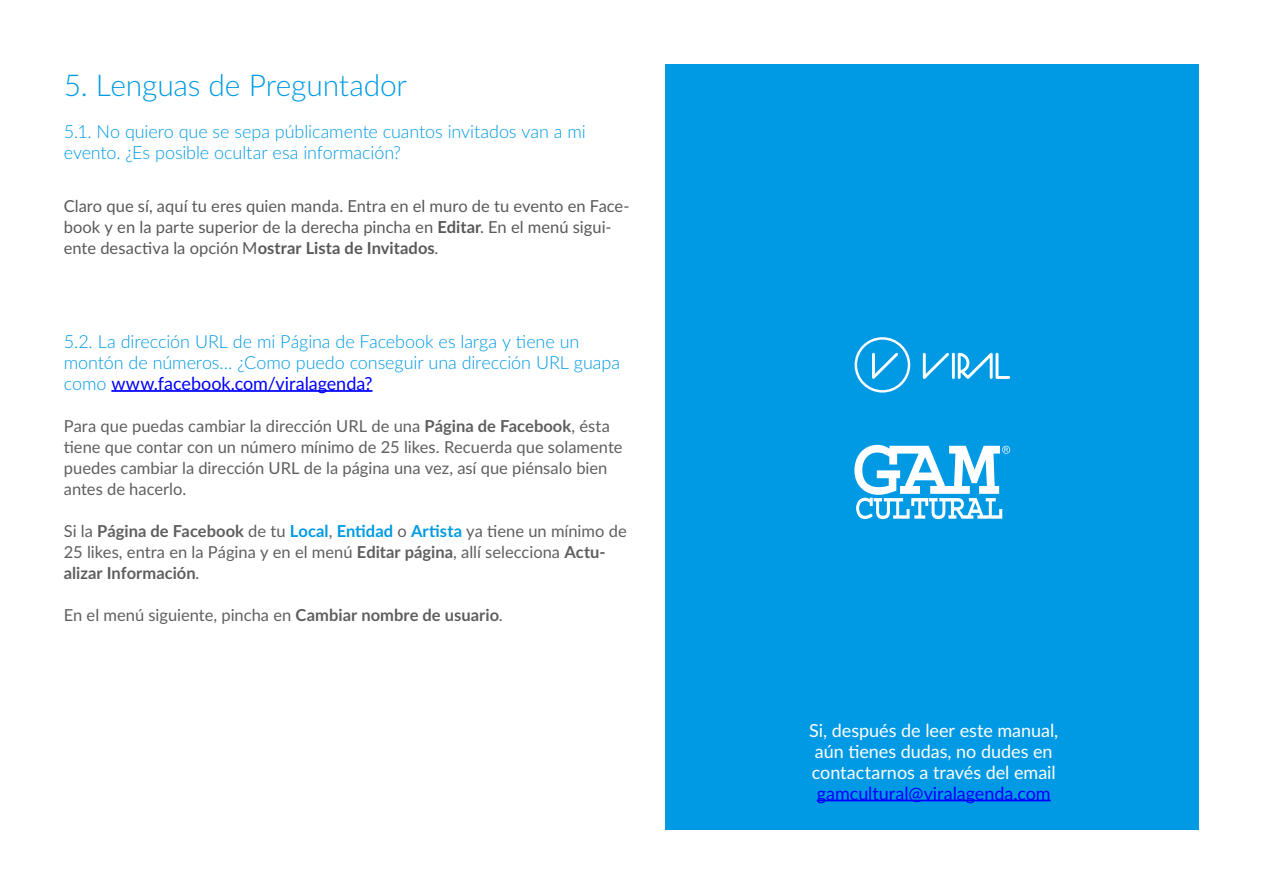
<style>
.page{position:relative;width:1263px;height:893px;background:#fff}
.page>*{position:absolute;margin:0;border:0;box-sizing:border-box;transform-origin:0 0}
.t1{font:300 30px "Lato";letter-spacing:-.01em;color:#009ae4}
.t2{font:300 18px/21px "Lato";letter-spacing:-.005em;color:#009ae4}
.t3{font:18px/21px "Lato";color:#fff}
.t4{font:18px "Lato";letter-spacing:-.005em;color:#00f}
.t5{font:16.5px/21px "Lato";color:#5f5f5f}
.t6{font:16.5px/21px "Lato";color:#595959}
.s1{font-weight:700}
.s2{font-weight:400;color:#00f}
.s3{font-weight:700;color:#009ae4}
</style>
<div class="page">
<div style="left:665px;top:64px;width:534px;height:765px;background:#009ae4"></div>
<hr style="left:817px;top:800px;width:234px;height:1px;background:#00f">
<hr style="left:952px;top:353px;width:3px;height:26px;background:#fff">
<svg style="left:923px;top:353px;width:26px;height:26px"></svg>
<svg style="left:958px;top:353px;width:52px;height:26px"></svg>
<svg style="left:854px;top:337px;width:56px;height:56px"></svg>
<hr style="left:111px;top:390px;width:261px;height:2px;background:#00f">
<svg style="left:854px;top:445px;width:156px;height:74px"></svg>
<h1 class="t1" style="left:64px;top:64px;width:345px">5. Lenguas de Preguntador</h1>
<p class="t2" style="left:64px;top:120px;width:523px">5.1. No quiero que se sepa públicamente cuantos invitados van a mi evento. ¿Es posible ocultar esa información?</p>
<p class="t6" style="left:64px;top:194px;width:567px">Claro que sí, aquí tu eres quien manda. Entra en el muro de tu evento en Face&shy;book y en la parte superior de la derecha pincha en <span class="s1">Editar</span>. En el menú sigui&shy;ente desactiva la opción M<span class="s1">ostrar Lista de Invitados</span>.</p>
<p class="t2" style="left:64px;top:330px;width:558px">5.2. La dirección URL de mi Página de Facebook es larga y tiene un montón de números… ¿Como puedo conseguir una dirección URL guapa como <span class="s2">www.facebook.com/viralagenda?</span></p>
<p class="t5" style="left:64px;top:415px;width:560px">Para que puedas cambiar la dirección URL de una <span class="s1">Página de Facebook</span>, ésta tiene que contar con un número mínimo de 25 likes. Recuerda que solamente puedes cambiar la dirección URL de la página una vez, así que piénsalo bien antes de hacerlo.</p>
<p class="t5" style="left:64px;top:520px;width:564px">Si la <span class="s1">Página de Facebook</span> de tu <span class="s3">Local</span>, <span class="s3">Entidad</span> o <span class="s3">Artista</span> ya tiene un mínimo de<br>25 likes, entra en la Página y en el menú <span class="s1">Editar página</span>, allí selecciona <span class="s1">Actu&shy;alizar Información</span>.</p>
<p class="t5" style="left:64px;top:604px;width:440px">En el menú siguiente, pincha en <span class="s1">Cambiar nombre de usuario</span>.</p>
<p class="t3" style="left:809px;top:719px;width:251px">Si, después de leer este manual, aún tienes dudas, no dudes en contactarnos a través del email</p>
<p class="t4" style="left:817px;top:780px;width:235px">gamcultural@viralagenda.com</p>
</div>
